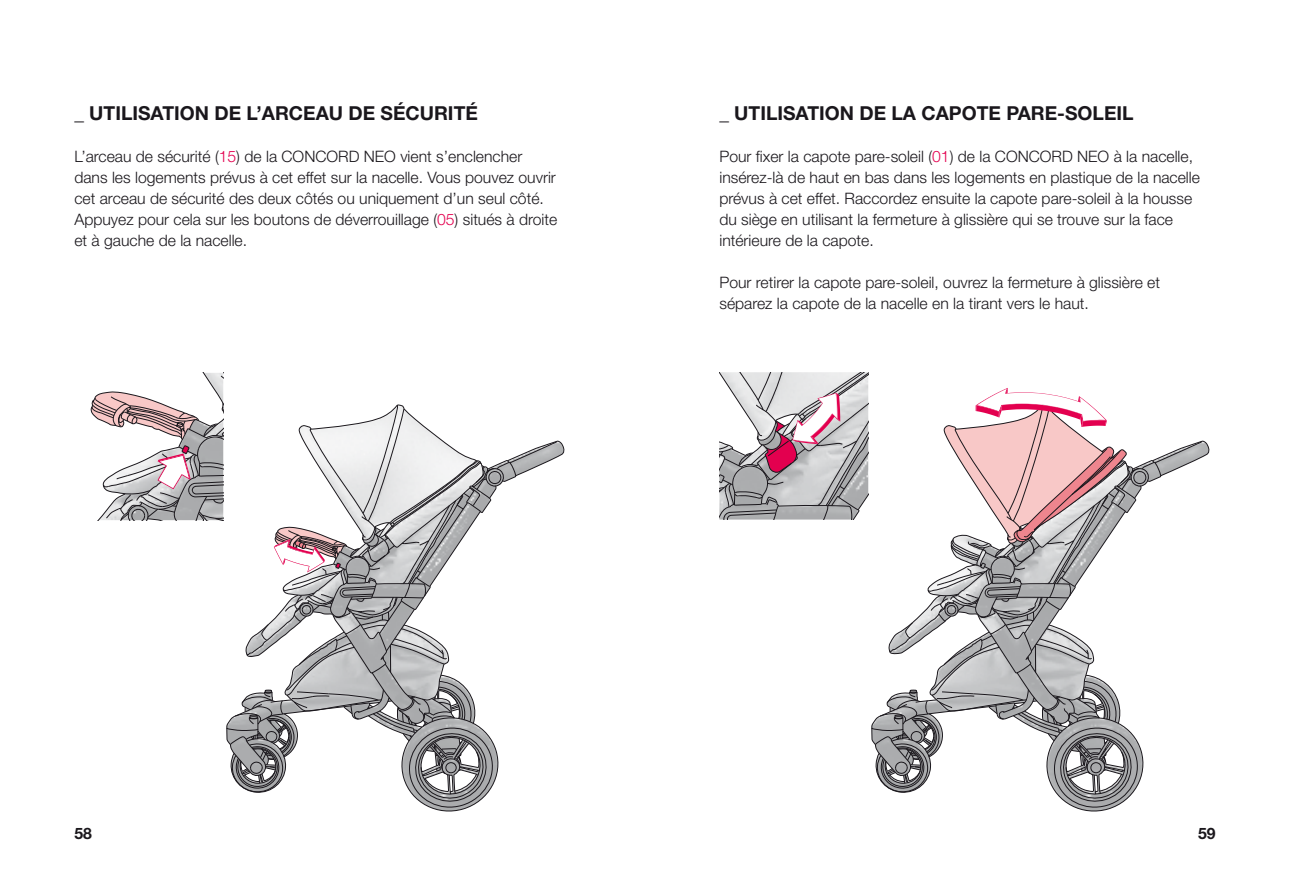
<style>
.page{position:relative;width:1290px;height:893px;background:#fff}
.page>*{position:absolute;margin:0;border:0;box-sizing:border-box;transform-origin:0 0}
.t1{font:700 19.25px "Helvetica Neue LT Pro";color:#1a171c}
.t2{font:300 15.75px/21px "Helvetica Neue LT Pro";color:#1a171c}
.t3{font:700 15.75px "Helvetica Neue LT Pro";color:#1a171c}
.s1{color:#e3004f}
</style>
<div class="page">
<svg style="left:90px;top:373px;width:475px;height:439px"></svg>
<svg style="left:719px;top:372px;width:491px;height:440px"></svg>
<p class="t1" style="left:74px;top:101px;width:405px">_ UTILISATION DE L’ARCEAU DE SÉCURITÉ</p>
<p class="t2" style="left:74px;top:146px;width:484px">L’arceau de sécurité (<span class="s1">15</span>) de la CONCORD NEO vient s’enclencher dans les logements prévus à cet effet sur la nacelle. Vous pouvez ouvrir cet arceau de sécurité des deux côtés ou uniquement d’un seul côté.<br>Appuyez pour cela sur les boutons de déverrouillage (<span class="s1">05</span>) situés à droite et à gauche de la nacelle.</p>
<p class="t1" style="left:719px;top:101px;width:416px">_ UTILISATION DE LA CAPOTE PARE-SOLEIL</p>
<p class="t2" style="left:719px;top:146px;width:482px">Pour fixer la capote pare-soleil (<span class="s1">01</span>) de la CONCORD NEO à la nacelle, insérez-là de haut en bas dans les logements en plastique de la nacelle prévus à cet effet. Raccordez ensuite la capote pare-soleil à la housse du siège en utilisant la fermeture à glissière qui se trouve sur la face intérieure de la capote.</p>
<p class="t2" style="left:719px;top:272px;width:442px">Pour retirer la capote pare-soleil, ouvrez la fermeture à glissière et séparez la capote de la nacelle en la tirant vers le haut.</p>
<p class="t3" style="left:74px;top:824px;width:19px">58</p>
<p class="t3" style="left:1198px;top:824px;width:19px">59</p>
</div>
